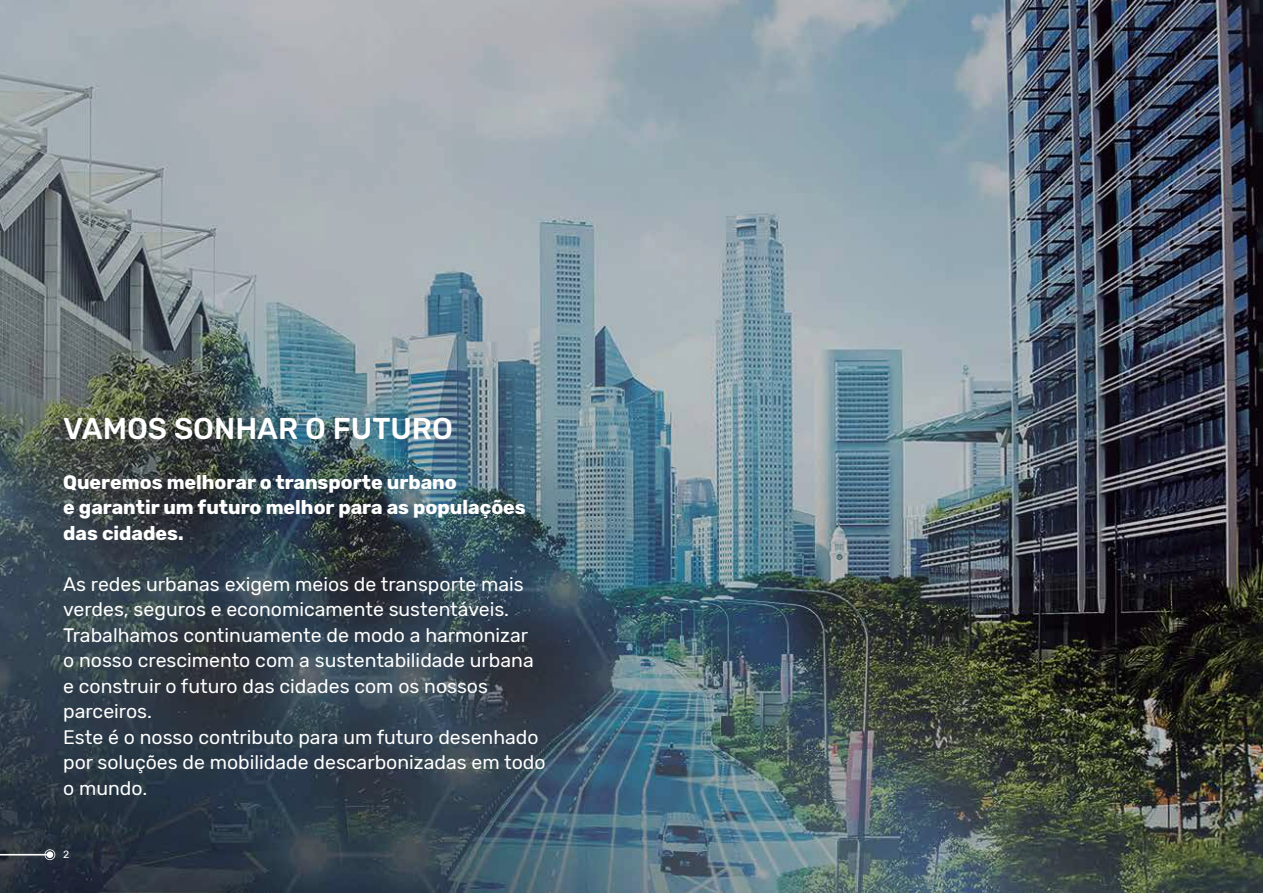
<style>
.page{position:relative;width:1263px;height:893px;background:#fff}
.page>*{position:absolute;margin:0;border:0;box-sizing:border-box;transform-origin:0 0}
.t1{font:500 30px "Rubik";color:#fff}
.t2{font:19.5px/25.5px "Rubik";color:#fff}
.t3{font:700 19.5px/25.5px "Rubik";color:#fff}
.t4{font:10.5px "Rubik";color:#fff}
</style>
<div class="page">
<img style="left:0;top:0;width:1263px;height:893px">
<svg style="left:0;top:849px;width:55px;height:11px"></svg>
<h1 class="t1" style="left:63px;top:411px;width:391px">VAMOS SONHAR O FUTURO</h1>
<p class="t3" style="left:63px;top:470px;width:464px">Queremos melhorar o transporte urbano<br>e garantir um futuro melhor para as populações das cidades.</p>
<p class="t2" style="left:63px;top:572px;width:484px">As redes urbanas exigem meios de transporte mais verdes, seguros e economicamente sustentáveis.<br>Trabalhamos continuamente de modo a harmonizar<br>o nosso crescimento com a sustentabilidade urbana e construir o futuro das cidades com os nossos parceiros.<br>Este é o nosso contributo para um futuro desenhado por soluções de mobilidade descarbonizadas em todo o mundo.</p>
<p class="t4" style="left:63px;top:849px;width:8px">2</p>
</div>
